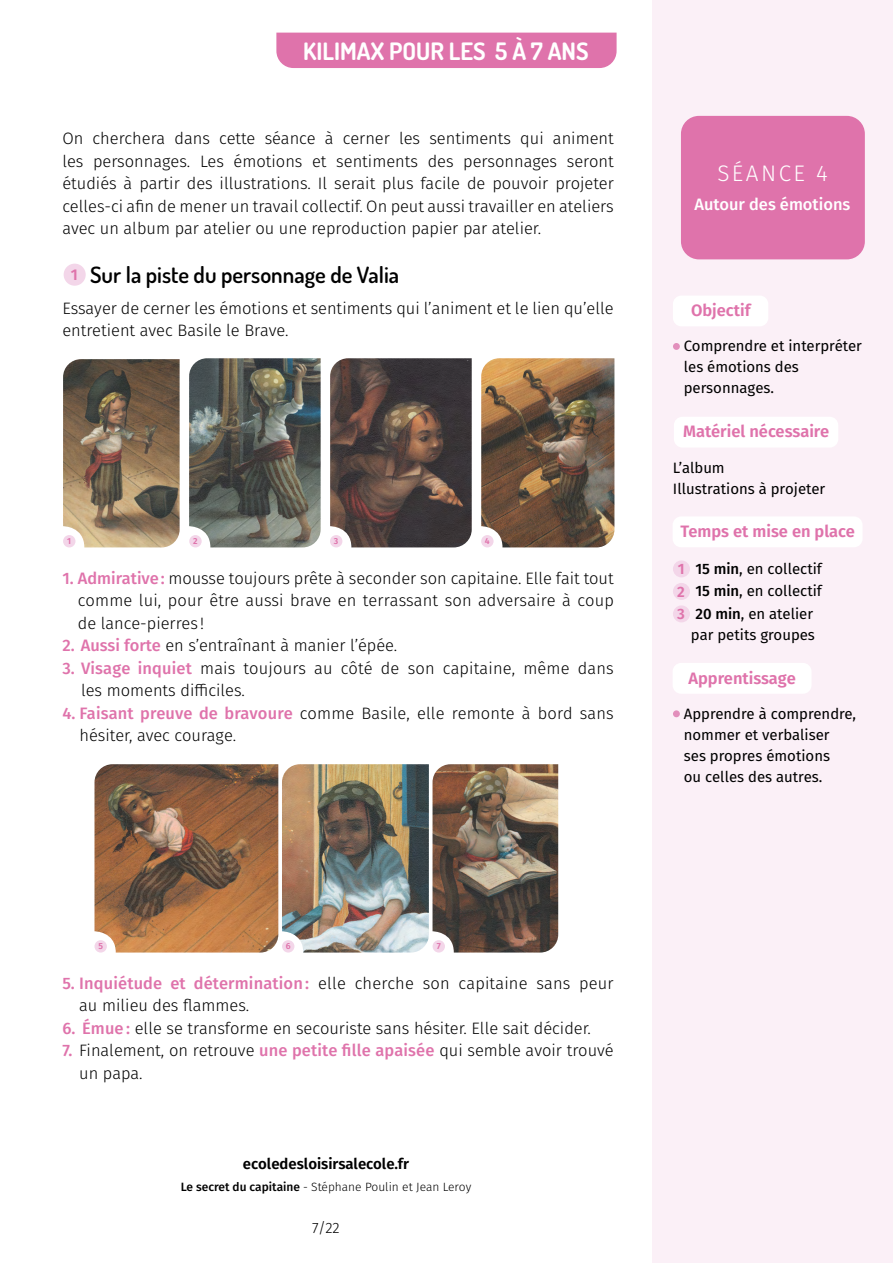
<style>
.page{position:relative;width:893px;height:1263px;background:#fff}
.page>*{position:absolute;margin:0;border:0;box-sizing:border-box;transform-origin:0 0}
.t1{font:700 24px "Dosis";color:#fff}
.t2{font:600 22.5px "Dosis";color:#000}
.t3{font:300 22.5px "Fira Sans";letter-spacing:.11em;color:#fff}
.TC{font:300 16.5px/22.5px "Fira Sans";color:#000}
.t4{font:600 16.5px "Fira Sans";color:#df73ab}
.t5{font:500 16.5px "Fira Sans";color:#fff}
.t6{font:600 15.6px "Fira Sans";color:#df73ab}
.BANDEAU_TXT{font:15px/21px "Fira Sans";color:#000}
.t7{font:600 15px "Fira Sans";color:#000}
.t8{font:300 15px "Fira Sans";color:#000}
.t9{font:600 15px "Fira Sans";color:#df73ab}
.t10{font:300 12px "Fira Sans";color:#000}
.t11{font:600 8.7px "Fira Sans";color:#df73ab}
.s1{font-weight:500;color:#df73ab}
.s2{font-weight:500}
</style>
<div class="page">
<div style="left:652px;top:0;width:241px;height:1263px;background:#fbf0f7"></div>
<hr style="left:0;top:0;width:1px;height:1263px;background:#fbf0f7">
<div style="left:276px;top:33px;width:341px;height:35px;background:#df73ab"></div>
<div style="left:64px;top:264px;width:22px;height:22px;background:#f3d6e9;border-radius:50%"></div>
<img style="left:63px;top:359px;width:117px;height:188px">
<img style="left:189px;top:358px;width:132px;height:189px">
<img style="left:330px;top:358px;width:142px;height:189px">
<img style="left:481px;top:358px;width:133px;height:189px">
<div style="left:63px;top:535px;width:12px;height:12px;background:#f3d6e9;border-radius:50%"></div>
<div style="left:189px;top:535px;width:13px;height:12px;background:#f3d6e9;border-radius:50%"></div>
<div style="left:330px;top:535px;width:12px;height:12px;background:#f3d6e9;border-radius:50%"></div>
<div style="left:481px;top:535px;width:13px;height:12px;background:#f3d6e9;border-radius:50%"></div>
<img style="left:94px;top:764px;width:184px;height:188px">
<img style="left:282px;top:764px;width:147px;height:188px">
<img style="left:432px;top:764px;width:126px;height:188px">
<div style="left:95px;top:940px;width:12px;height:12px;background:#f3d6e9;border-radius:50%"></div>
<div style="left:282px;top:940px;width:12px;height:12px;background:#f3d6e9;border-radius:50%"></div>
<div style="left:433px;top:940px;width:12px;height:12px;background:#f3d6e9;border-radius:50%"></div>
<div style="left:673px;top:296px;width:95px;height:30px;background:#fff;border-radius:9px"></div>
<div style="left:673px;top:710px;width:7px;height:7px;background:#e28fbc;border-radius:50%"></div>
<div style="left:673px;top:663px;width:138px;height:31px;background:#fff;border-radius:9px"></div>
<div style="left:673px;top:516px;width:189px;height:31px;background:#fff;border-radius:9px"></div>
<div style="left:674px;top:417px;width:164px;height:31px;background:#fff;border-radius:9px"></div>
<div style="left:681px;top:116px;width:184px;height:143px;background:#df73ab;border-radius:18px"></div>
<div style="left:673px;top:343px;width:7px;height:7px;background:#e28fbc;border-radius:50%"></div>
<div style="left:673px;top:560px;width:17px;height:17px;background:#f3d6e9;border-radius:50%"></div>
<div style="left:673px;top:583px;width:17px;height:17px;background:#f3d6e9;border-radius:50%"></div>
<div style="left:673px;top:605px;width:17px;height:17px;background:#f3d6e9;border-radius:50%"></div>
<h1 class="t1" style="left:303px;top:35px;width:287px">KILIMAX POUR LES 5 À 7 ANS</h1>
<p class="TC" style="left:62px;top:127px;width:553px;text-align:justify">On cherchera dans cette séance à cerner les sentiments qui animent les personnages. Les émotions et sentiments des personnages seront étudiés à partir des illustrations. Il serait plus facile de pouvoir projeter celles-ci afin de mener un travail collectif. On peut aussi travailler en ateliers avec un album par atelier ou une reproduction papier par atelier.</p>
<p class="t6" style="left:71px;top:262px;width:9px">1</p>
<p class="t2" style="left:90px;top:260px;width:311px">Sur la piste du personnage de Valia</p>
<p class="TC" style="left:62px;top:297px;width:553px">Essayer de cerner les émotions et sentiments qui l’animent et le lien qu’elle entretient avec Basile le Brave.</p>
<p class="t11" style="left:67px;top:534px;width:5px">1</p>
<p class="t11" style="left:193px;top:534px;width:6px">2</p>
<p class="t11" style="left:334px;top:534px;width:6px">3</p>
<p class="t11" style="left:485px;top:534px;width:6px">4</p>
<p class="TC" style="left:78px;top:567px;width:537px;text-align:justify;text-indent:-16px"><span class="s1">1. Admirative:</span> mousse toujours prête à seconder son capitaine. Elle fait tout comme lui, pour être aussi brave en terrassant son adversaire à coup de lance-pierres !</p>
<p class="TC" style="left:62px;top:634px;width:336px"><span class="s1">2. Aussi forte</span> en s’entraînant à manier l’épée.</p>
<p class="TC" style="left:81px;top:657px;width:534px;text-indent:-19px"><span class="s1">3. Visage inquiet</span> mais toujours au côté de son capitaine, même dans les moments difficiles.</p>
<p class="TC" style="left:80px;top:702px;width:536px;text-indent:-17px"><span class="s1">4. Faisant preuve de bravoure</span> comme Basile, elle remonte à bord sans hésiter, avec courage.</p>
<p class="t3" style="left:717px;top:157px;width:112px">SÉANCE 4</p>
<p class="t5" style="left:695px;top:191px;width:157px">Autour des émotions</p>
<p class="t4" style="left:691px;top:297px;width:61px">Objectif</p>
<p class="BANDEAU_TXT" style="left:684px;top:335px;width:180px">Comprendre et interpréter les émotions des personnages.</p>
<p class="t4" style="left:683px;top:418px;width:148px">Matériel nécessaire</p>
<p class="BANDEAU_TXT" style="left:673px;top:456px;width:53px">L’album</p>
<p class="BANDEAU_TXT" style="left:673px;top:477px;width:154px">Illustrations à projeter</p>
<p class="t4" style="left:680px;top:518px;width:176px">Temps et mise en place</p>
<p class="t9" style="left:678px;top:556px;width:8px">1</p>
<p class="BANDEAU_TXT" style="left:695px;top:557px;width:128px"><span class="s2">15 min</span>, en collectif</p>
<p class="t9" style="left:677px;top:579px;width:9px">2</p>
<p class="BANDEAU_TXT" style="left:695px;top:580px;width:128px"><span class="s2">15 min</span>, en collectif</p>
<p class="t9" style="left:677px;top:601px;width:9px">3</p>
<p class="BANDEAU_TXT" style="left:691px;top:602px;width:126px"><span class="s2">20 min</span>, en atelier par petits groupes</p>
<p class="t4" style="left:688px;top:664px;width:109px">Apprentissage</p>
<p class="BANDEAU_TXT" style="left:684px;top:703px;width:174px">Apprendre à comprendre, nommer et verbaliser<br>ses propres émotions<br>ou celles des autres.</p>
<p class="t11" style="left:98px;top:939px;width:6px">5</p>
<p class="t11" style="left:286px;top:939px;width:6px">6</p>
<p class="t11" style="left:437px;top:939px;width:6px">7</p>
<p class="TC" style="left:79px;top:972px;width:536px;text-indent:-17px"><span class="s1">5. Inquiétude et détermination :</span> elle cherche son capitaine sans peur au milieu des flammes.</p>
<p class="TC" style="left:62px;top:1017px;width:530px"><span class="s1">6. Émue :</span> elle se transforme en secouriste sans hésiter. Elle sait décider.</p>
<p class="TC" style="left:79px;top:1039px;width:536px;text-indent:-17px"><span class="s1">7.</span> Finalement, on retrouve <span class="s1">une petite fille apaisée</span> qui semble avoir trouvé un papa.</p>
<p class="t7" style="left:243px;top:1151px;width:168px">ecoledesloisirsalecole.fr</p>
<p class="t10" style="left:181px;top:1179px;width:292px"><span class="s2">Le secret du capitaine</span> - Stéphane Poulin et Jean Leroy</p>
<p class="t8" style="left:312px;top:1217px;width:29px">7/22</p>
</div>
